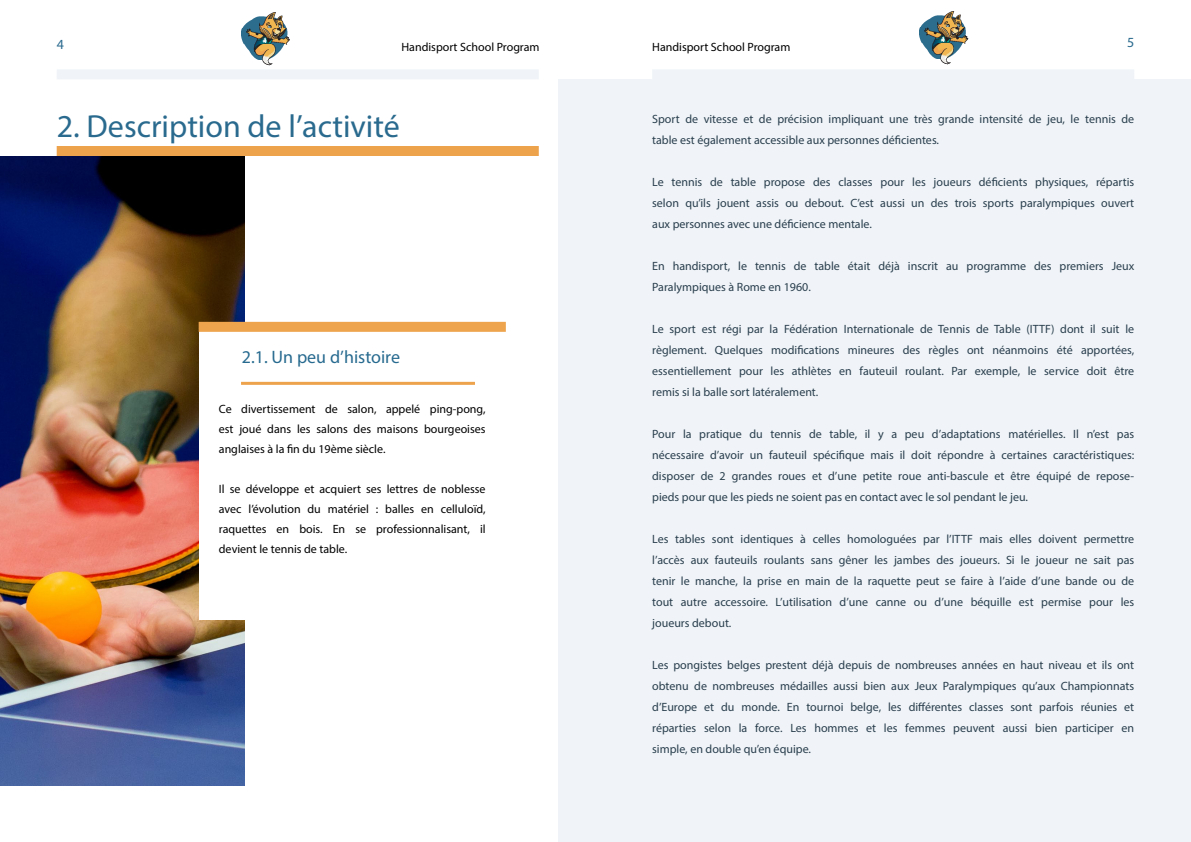
<style>
.page{position:relative;width:1191px;height:842px;background:#fff}
.page>*{position:absolute;margin:0;border:0;box-sizing:border-box;transform-origin:0 0}
.t1{font:32px "Myriad Pro";color:#296a8e}
.t2{font:18px "Myriad Pro";color:#276a8f}
.t3{font:14px "Myriad Pro";color:#296a8e}
.t4{font:12px/21px "Myriad Pro";color:#293e4d;text-align:justify}
.t5{font:12px/20px "Myriad Pro";color:#000;text-align:justify}
</style>
<div class="page">
<div style="left:558px;top:79px;width:633px;height:763px;background:#f0f4f8"></div>
<div style="left:57px;top:146px;width:482px;height:10px;background:#eda34c"></div>
<img style="left:241px;top:12px;width:49px;height:53px">
<img style="left:919px;top:11px;width:50px;height:53px">
<div style="left:57px;top:69px;width:482px;height:10px;background:#f0f4f8"></div>
<div style="left:652px;top:69px;width:482px;height:10px;background:#f0f4f8"></div>
<img style="left:0;top:156px;width:244px;height:629px">
<div style="left:199px;top:330px;width:307px;height:289px;background:#fff"></div>
<div style="left:199px;top:322px;width:307px;height:10px;background:#eda44c"></div>
<hr style="left:241px;top:382px;width:234px;height:3px;background:#eda34c">
<p class="t3" style="left:57px;top:36px;width:9px">4</p>
<p class="t3" style="left:1127px;top:34px;width:9px">5</p>
<p class="t5" style="left:401px;top:37px;width:140px">Handisport School Program</p>
<p class="t5" style="left:652px;top:37px;width:140px">Handisport School Program</p>
<h1 class="t1" style="left:57px;top:106px;width:345px">2. Description de l’activité</h1>
<p class="t4" style="left:652px;top:108px;width:483px">Sport de vitesse et de précision impliquant une très grande intensité de jeu, le tennis de table est également accessible aux personnes déficientes.</p>
<p class="t4" style="left:652px;top:171px;width:483px">Le tennis de table propose des classes pour les joueurs déficients physiques, répartis selon qu’ils jouent assis ou debout. C’est aussi un des trois sports paralympiques ouvert aux personnes avec une déficience mentale.</p>
<p class="t4" style="left:652px;top:255px;width:483px">En handisport, le tennis de table était déjà inscrit au programme des premiers Jeux<br>Paralympiques à Rome en 1960.</p>
<p class="t4" style="left:652px;top:318px;width:483px">Le sport est régi par la Fédération Internationale de Tennis de Table (ITTF) dont il suit le règlement. Quelques modifications mineures des règles ont néanmoins été apportées, essentiellement pour les athlètes en fauteuil roulant. Par exemple, le service doit être remis si la balle sort latéralement.</p>
<p class="t4" style="left:652px;top:423px;width:483px">Pour la pratique du tennis de table, il y a peu d’adaptations matérielles. Il n’est pas nécessaire d’avoir un fauteuil spécifique mais il doit répondre à certaines caractéristiques: disposer de 2 grandes roues et d’une petite roue anti-bascule et être équipé de repose&shy;pieds pour que les pieds ne soient pas en contact avec le sol pendant le jeu.</p>
<p class="t4" style="left:652px;top:528px;width:483px">Les tables sont identiques à celles homologuées par l’ITTF mais elles doivent permettre l’accès aux fauteuils roulants sans gêner les jambes des joueurs. Si le joueur ne sait pas tenir le manche, la prise en main de la raquette peut se faire à l’aide d’une bande ou de tout autre accessoire. L’utilisation d’une canne ou d’une béquille est permise pour les joueurs debout.</p>
<p class="t4" style="left:652px;top:654px;width:483px">Les pongistes belges prestent déjà depuis de nombreuses années en haut niveau et ils ont obtenu de nombreuses médailles aussi bien aux Jeux Paralympiques qu’aux Championnats d’Europe et du monde. En tournoi belge, les différentes classes sont parfois réunies et réparties selon la force. Les hommes et les femmes peuvent aussi bien participer en simple, en double qu’en équipe.</p>
<h2 class="t2" style="left:242px;top:346px;width:160px">2.1. Un peu d’histoire</h2>
<p class="t5" style="left:219px;top:399px;width:268px">Ce divertissement de salon, appelé ping-pong, est joué dans les salons des maisons bourgeoises anglaises à la fin du 19ème siècle.</p>
<p class="t5" style="left:219px;top:479px;width:268px">Il se développe et acquiert ses lettres de noblesse avec l’évolution du matériel : balles en celluloïd, raquettes en bois. En se professionnalisant, il devient le tennis de table.</p>
</div>
